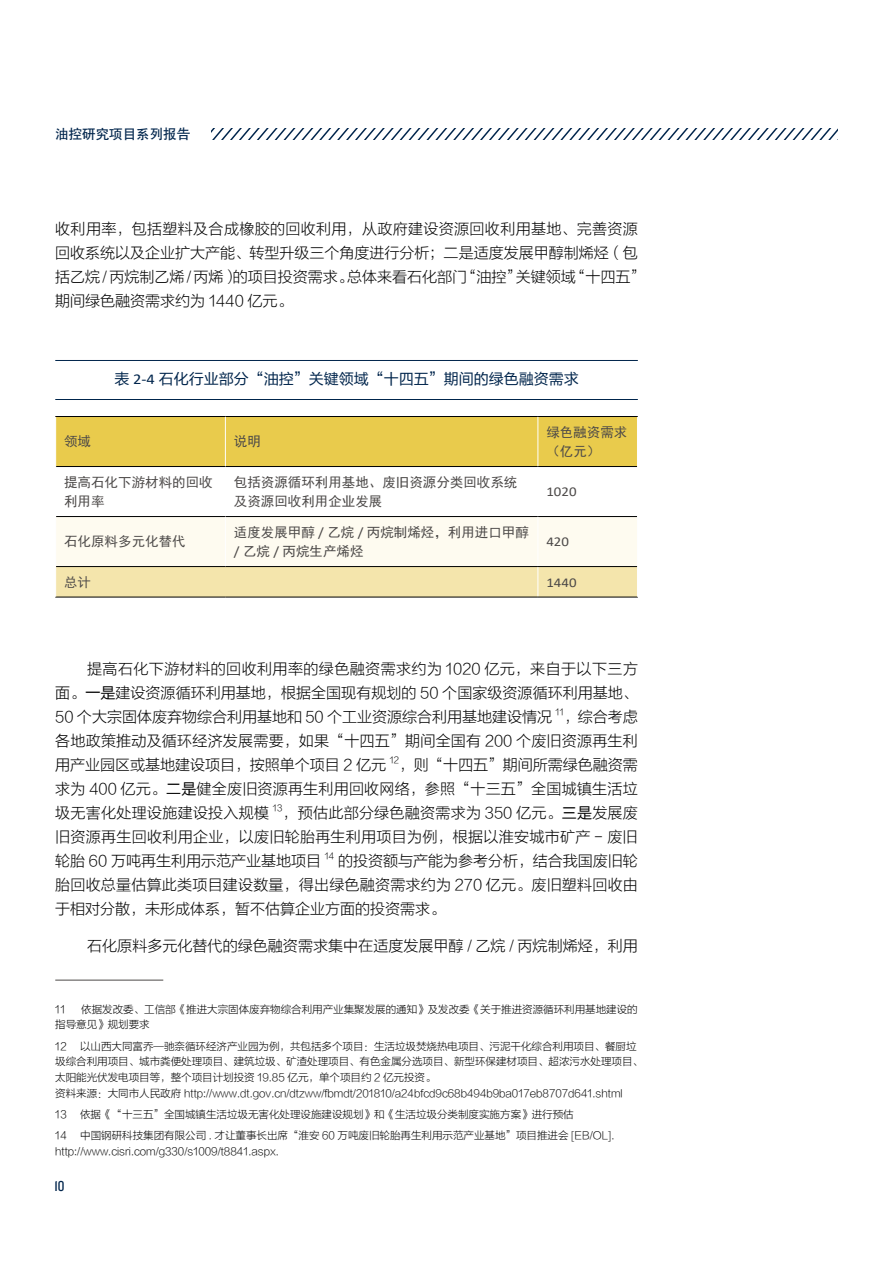
<style>
.page{position:relative;width:893px;height:1263px;background:#fff}
.page>*{position:absolute;margin:0;border:0;box-sizing:border-box;transform-origin:0 0}
.t1{font:15px/24px "FZLTXHJW GB1 0";letter-spacing:.005em;color:#000;text-align:justify}
.t2{font:15px "FZLTHJW GB1 0";color:#00254c}
.t3{font:15px "Knockout 29 Junior Ltweight";color:#00254c}
.t4{font:13.5px/19.5px "Sim Hei";color:#4c4948}
.t5{font:13.5px "Calibri";color:#4c4948;scale:1.1 1}
.t6{font:13.5px "H Yb 1 gj";color:#00254c}
.t7{font:10.5px/15.8px "FZLTXHJW GB1 0";color:#000}
.t8{font:8.7px "FZLTXHJW GB1 0";color:#000}
.s1{font-family:"Calibri"}
.s2{font-family:"FZLTHJW GB1 0"}
</style>
<div class="page">
<svg style="left:212px;top:128px;width:625px;height:12px"></svg>
<hr style="left:55px;top:360px;width:583px;height:1px;background:#00254c">
<hr style="left:55px;top:399px;width:583px;height:1px;background:#00254c">
<div style="left:56px;top:417px;width:581px;height:49px;background:#e9cb4c"></div>
<svg style="left:56px;top:517px;width:581px;height:80px"></svg>
<hr style="left:55px;top:416px;width:170px;height:1px;background:#000">
<hr style="left:225px;top:416px;width:313px;height:1px;background:#000">
<hr style="left:538px;top:416px;width:100px;height:1px;background:#000">
<hr style="left:56px;top:466px;width:169px;height:1px;background:#000">
<hr style="left:225px;top:466px;width:313px;height:1px;background:#000">
<hr style="left:538px;top:466px;width:99px;height:1px;background:#000">
<hr style="left:56px;top:516px;width:169px;height:1px;background:#000">
<hr style="left:225px;top:516px;width:313px;height:1px;background:#000">
<hr style="left:538px;top:516px;width:99px;height:1px;background:#000">
<hr style="left:225px;top:417px;width:1px;height:49px;background:#fff">
<hr style="left:537px;top:417px;width:1px;height:49px;background:#fff">
<hr style="left:225px;top:517px;width:1px;height:49px;background:#fff">
<hr style="left:537px;top:517px;width:1px;height:49px;background:#fff">
<hr style="left:537px;top:567px;width:1px;height:30px;background:#fff">
<hr style="left:56px;top:566px;width:169px;height:1px;background:#000">
<hr style="left:225px;top:566px;width:313px;height:1px;background:#000">
<hr style="left:538px;top:566px;width:99px;height:1px;background:#000">
<hr style="left:55px;top:597px;width:170px;height:1px;background:#000">
<hr style="left:225px;top:597px;width:313px;height:1px;background:#000">
<hr style="left:538px;top:597px;width:100px;height:1px;background:#000">
<hr style="left:55px;top:980px;width:108px;height:1px;background:#4c4948">
<p class="t6" style="left:55px;top:127px;width:137px">油控研究项目系列报告</p>
<p class="t1" style="left:55px;top:217px;width:592px;text-align:left">收利用率，包括塑料及合成橡胶的回收利用，从政府建设资源回收利用基地、完善资源回收系统以及企业扩大产能、转型升级三个角度进行分析；二是适度发展甲醇制烯烃（包括乙烷 / 丙烷制乙烯 / 丙烯）的项目投资需求。总体来看石化部门“油控”关键领域“十四五”期间绿色融资需求约为 1440 亿元。</p>
<p class="t2" style="left:114px;top:371px;width:466px">表 <span class="s1">2-4</span> 石化行业部分“油控”关键领域“十四五”期间的绿色融资需求</p>
<p class="t4" style="left:64px;top:432px;width:28px">领域</p>
<p class="t4" style="left:234px;top:432px;width:28px">说明</p>
<p class="t4" style="left:546px;top:422px;width:82px">绿色融资需求（亿元）</p>
<p class="t4" style="left:64px;top:472px;width:150px">提高石化下游材料的回收利用率</p>
<p class="t4" style="left:234px;top:472px;width:285px">包括资源循环利用基地、废旧资源分类回收系统及资源回收利用企业发展</p>
<p class="t5" style="left:546px;top:482px;width:29px">1020</p>
<p class="t4" style="left:64px;top:532px;width:123px">石化原料多元化替代</p>
<p class="t4" style="left:234px;top:522px;width:296px">适度发展甲醇 <span class="s1">/</span> 乙烷 <span class="s1">/</span> 丙烷制烯烃，利用进口甲醇<span class="s1">/</span> 乙烷 <span class="s1">/</span> 丙烷生产烯烃</p>
<p class="t5" style="left:546px;top:532px;width:22px">420</p>
<p class="t4" style="left:64px;top:572px;width:28px">总计</p>
<p class="t5" style="left:546px;top:573px;width:29px">1440</p>
<p class="t1" style="left:55px;top:657px;width:584px;text-indent:32px">提高石化下游材料的回收利用率的绿色融资需求约为 1020 亿元，来自于以下三方面。<span class="s2">一是</span>建设资源循环利用基地，根据全国现有规划的 50 个国家级资源循环利用基地、50 个大宗固体废弃物综合利用基地和 50 个工业资源综合利用基地建设情况</p>
<p class="t8" style="left:556px;top:707px;width:10px">11</p>
<p class="t1" style="left:55px;top:705px;width:584px;text-indent:509px">，综合考虑各地政策推动及循环经济发展需要，如果“十四五”期间全国有 200 个废旧资源再生利用产业园区或基地建设项目，按照单个项目 2 亿元</p>
<p class="t8" style="left:390px;top:755px;width:11px">12</p>
<p class="t1" style="left:55px;top:753px;width:584px;text-indent:344px">，则“十四五”期间所需绿色融资需求为 400 亿元。<span class="s2">二是</span>健全废旧资源再生利用回收网络，参照“十三五”全国城镇生活垃圾无害化处理设施建设投入规模</p>
<p class="t8" style="left:273px;top:803px;width:11px">13</p>
<p class="t1" style="left:55px;top:801px;width:584px;text-indent:227px">，预估此部分绿色融资需求为 350 亿元。<span class="s2">三是</span>发展废旧资源再生回收利用企业，以废旧轮胎再生利用项目为例，根据以淮安城市矿产 - 废旧轮胎 60 万吨再生利用示范产业基地项目</p>
<p class="t8" style="left:325px;top:851px;width:11px">14</p>
<p class="t1" style="left:55px;top:849px;width:584px;text-indent:283px">的投资额与产能为参考分析，结合我国废旧轮胎回收总量估算此类项目建设数量，得出绿色融资需求约为 270 亿元。废旧塑料回收由于相对分散，未形成体系，暂不估算企业方面的投资需求。</p>
<p class="t1" style="left:87px;top:934px;width:552px">石化原料多元化替代的绿色融资需求集中在适度发展甲醇 / 乙烷 / 丙烷制烯烃，利用</p>
<p class="t7" style="left:55px;top:1001px;width:584px">11　依据发改委、工信部《推进大宗固体废弃物综合利用产业集聚发展的通知》及发改委《关于推进资源循环利用基地建设的指导意见》规划要求</p>
<p class="t7" style="left:55px;top:1038px;width:589px">12　以山西大同富乔—驰奈循环经济产业园为例，共包括多个项目：生活垃圾焚烧热电项目、污泥干化综合利用项目、餐厨垃圾综合利用项目、城市粪便处理项目、建筑垃圾、矿渣处理项目、有色金属分选项目、新型环保建材项目、超浓污水处理项目、太阳能光伏发电项目等，整个项目计划投资 19.85 亿元，单个项目约 2 亿元投资。<br>资料来源：大同市人民政府 http://www.dt.gov.cn/dtzww/fbmdt/201810/a24bfcd9c68b494b9ba017eb8707d641.shtml</p>
<p class="t7" style="left:55px;top:1104px;width:561px;line-height:21.3px">13　依据《“十三五”全国城镇生活垃圾无害化处理设施建设规划》和《生活垃圾分类制度实施方案》进行预估<br>14　中国钢研科技集团有限公司 . 才让董事长出席“淮安 60 万吨废旧轮胎再生利用示范产业基地”项目推进会 [EB/OL].</p>
<p class="t7" style="left:55px;top:1144px;width:225px">http://www.cisri.com/g330/s1009/t8841.aspx.</p>
<p class="t3" style="left:54px;top:1176px;width:12px">10</p>
</div>
